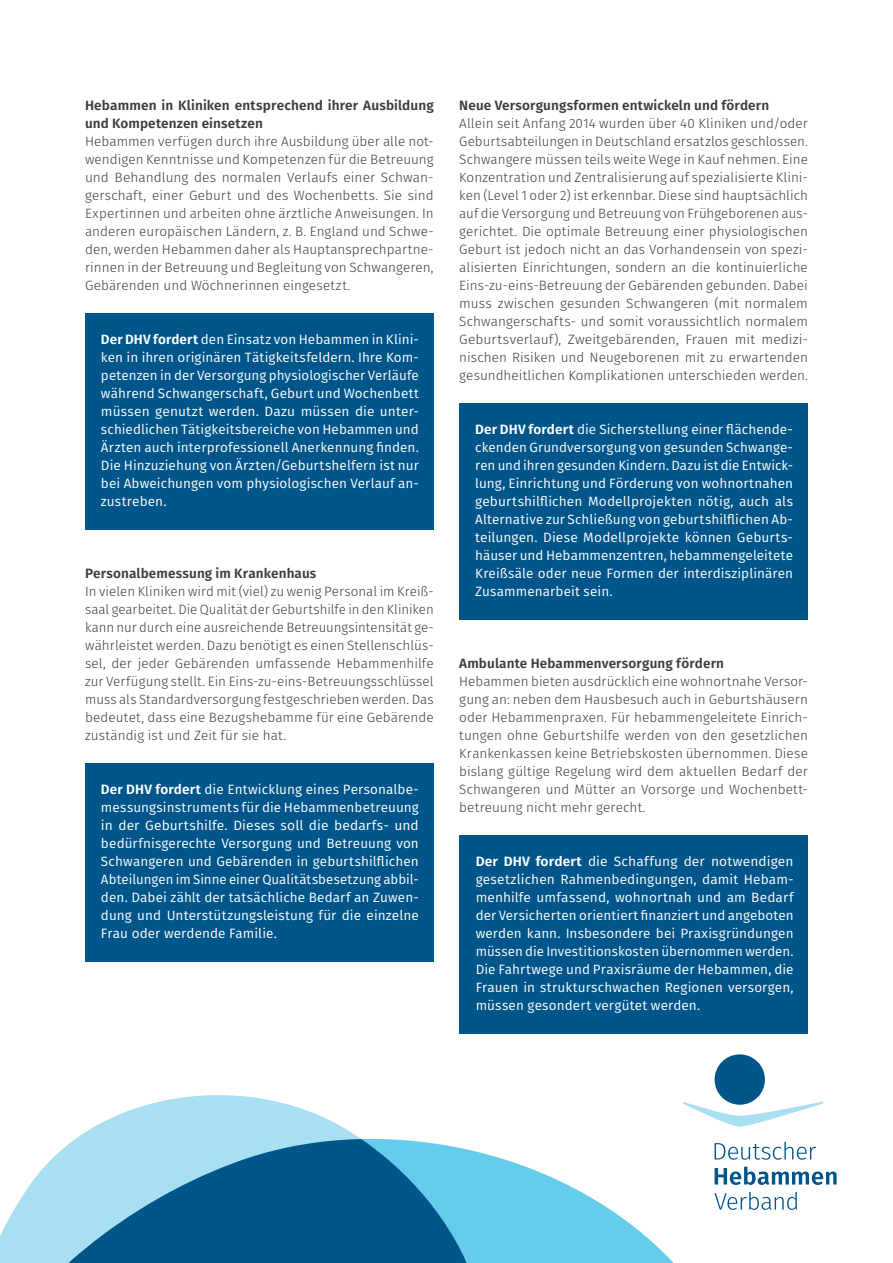
<style>
.page{position:relative;width:893px;height:1263px;background:#fff}
.page>*{position:absolute;margin:0;border:0;box-sizing:border-box;transform-origin:0 0}
.t1{font:300 13.5px/18px "Fira Sans";letter-spacing:.005em;color:#3e3e3f;text-align:justify}
.t2{font:13.5px/18px "Fira Sans";letter-spacing:.005em;color:#fff;text-align:justify}
.t3{font:600 13.5px/18px "Fira Sans";letter-spacing:.01em;color:#3e3e3f}
.s1{font-weight:600}
</style>
<div class="page">
<svg style="left:729px;top:1192px;width:68px;height:18px"></svg>
<svg style="left:729px;top:1166px;width:108px;height:19px"></svg>
<svg style="left:729px;top:1142px;width:87px;height:18px"></svg>
<svg style="left:729px;top:1101px;width:94px;height:26px"></svg>
<div style="left:715px;top:1054px;width:50px;height:51px;background:#00568a;border-radius:50%"></div>
<svg style="left:163px;top:1095px;width:111px;height:6px"></svg>
<svg style="left:76px;top:1101px;width:653px;height:162px"></svg>
<svg style="left:0;top:1139px;width:550px;height:124px;background:#529dc0"></svg>
<div style="left:85px;top:314px;width:349px;height:216px;background:#00568a"></div>
<div style="left:85px;top:764px;width:349px;height:198px;background:#00568a"></div>
<div style="left:459px;top:404px;width:349px;height:216px;background:#00568a"></div>
<div style="left:459px;top:836px;width:349px;height:198px;background:#00568a"></div>
<p class="t3" style="left:85px;top:96px;width:350px">Hebammen in Kliniken entsprechend ihrer Ausbildung und Kompetenzen einsetzen</p>
<p class="t1" style="left:85px;top:132px;width:350px">Hebammen verfügen durch ihre Ausbildung über alle not&shy;wendigen Kenntnisse und Kompetenzen für die Betreuung und Behandlung des normalen Verlaufs einer Schwan&shy;gerschaft, einer Geburt und des Wochenbetts. Sie sind Expertinnen und arbeiten ohne ärztliche Anweisungen. In anderen europäischen Ländern, z. B. England und Schwe&shy;den, werden Hebammen daher als Hauptansprechpartne&shy;rinnen in der Betreuung und Begleitung von Schwangeren, Gebärenden und Wöchnerinnen eingesetzt.</p>
<p class="t2" style="left:101px;top:330px;width:319px"><span class="s1">Der DHV fordert</span> den Einsatz von Hebammen in Klini&shy;ken in ihren originären Tätigkeitsfeldern. Ihre Kom&shy;petenzen in der Versorgung physiologischer Verläufe während Schwangerschaft, Geburt und Wochenbett müssen genutzt werden. Dazu müssen die unter&shy;schiedlichen Tätigkeitsbereiche von Hebammen und Ärzten auch interprofessionell Anerkennung finden.<br>Die Hinzuziehung von Ärzten/Geburtshelfern ist nur bei Abweichungen vom physiologischen Verlauf an&shy;zustreben.</p>
<p class="t3" style="left:85px;top:564px;width:233px">Personalbemessung im Krankenhaus</p>
<p class="t1" style="left:85px;top:582px;width:350px">In vielen Kliniken wird mit (viel) zu wenig Personal im Kreiß&shy;saal gearbeitet. Die Qualität der Geburtshilfe in den Kliniken kann nur durch eine ausreichende Betreuungsintensität ge&shy;währleistet werden. Dazu benötigt es einen Stellenschlüs&shy;sel, der jeder Gebärenden umfassende Hebammenhilfe zur Verfügung stellt. Ein Eins-zu-eins-Betreuungsschlüssel muss als Standardversorgung festgeschrieben werden. Das bedeutet, dass eine Bezugshebamme für eine Gebärende zuständig ist und Zeit für sie hat.</p>
<p class="t2" style="left:101px;top:780px;width:319px"><span class="s1">Der DHV fordert</span> die Entwicklung eines Personalbe&shy;messungsinstruments für die Hebammenbetreuung in der Geburtshilfe. Dieses soll die bedarfs- und bedürfnisgerechte Versorgung und Betreuung von Schwangeren und Gebärenden in geburtshilflichen Abteilungen im Sinne einer Qualitätsbesetzung abbil&shy;den. Dabei zählt der tatsächliche Bedarf an Zuwen&shy;dung und Unterstützungsleistung für die einzelne Frau oder werdende Familie.</p>
<p class="t3" style="left:459px;top:96px;width:312px">Neue Versorgungsformen entwickeln und fördern</p>
<p class="t1" style="left:459px;top:114px;width:350px">Allein seit Anfang 2014 wurden über 40 Kliniken und/oder Geburtsabteilungen in Deutschland ersatzlos geschlossen.<br>Schwangere müssen teils weite Wege in Kauf nehmen. Eine Konzentration und Zentralisierung auf spezialisierte Klini&shy;ken (Level 1 oder 2) ist erkennbar. Diese sind hauptsächlich auf die Versorgung und Betreuung von Frühgeborenen aus&shy;gerichtet. Die optimale Betreuung einer physiologischen Geburt ist jedoch nicht an das Vorhandensein von spezi&shy;alisierten Einrichtungen, sondern an die kontinuierliche Eins-zu-eins-Betreuung der Gebärenden gebunden. Dabei muss zwischen gesunden Schwangeren (mit normalem Schwangerschafts- und somit voraussichtlich normalem Geburtsverlauf), Zweitgebärenden, Frauen mit medizi&shy;nischen Risiken und Neugeborenen mit zu erwartenden gesundheitlichen Komplikationen unterschieden werden.</p>
<p class="t2" style="left:475px;top:420px;width:319px"><span class="s1">Der DHV fordert</span> die Sicherstellung einer flächende&shy;ckenden Grundversorgung von gesunden Schwange&shy;ren und ihren gesunden Kindern. Dazu ist die Entwick&shy;lung, Einrichtung und Förderung von wohnortnahen geburtshilflichen Modellprojekten nötig, auch als Alternative zur Schließung von geburtshilflichen Ab&shy;teilungen. Diese Modellprojekte können Geburts&shy;häuser und Hebammenzentren, hebammengeleitete Kreißsäle oder neue Formen der interdisziplinären Zusammenarbeit sein.</p>
<p class="t3" style="left:459px;top:654px;width:266px">Ambulante Hebammenversorgung fördern</p>
<p class="t1" style="left:459px;top:672px;width:350px">Hebammen bieten ausdrücklich eine wohnortnahe Versor&shy;gung an: neben dem Hausbesuch auch in Geburtshäusern oder Hebammenpraxen. Für hebammengeleitete Einrich&shy;tungen ohne Geburtshilfe werden von den gesetzlichen Krankenkassen keine Betriebskosten übernommen. Diese bislang gültige Regelung wird dem aktuellen Bedarf der Schwangeren und Mütter an Vorsorge und Wochenbett&shy;betreuung nicht mehr gerecht.</p>
<p class="t2" style="left:476px;top:852px;width:319px"><span class="s1">Der DHV fordert</span> die Schaffung der notwendigen gesetzlichen Rahmenbedingungen, damit Hebam&shy;menhilfe umfassend, wohnortnah und am Bedarf der Versicherten orientiert finanziert und angeboten werden kann. Insbesondere bei Praxisgründungen müssen die Investitionskosten übernommen werden.<br>Die Fahrtwege und Praxisräume der Hebammen, die Frauen in strukturschwachen Regionen versorgen, müssen gesondert vergütet werden.</p>
</div>
